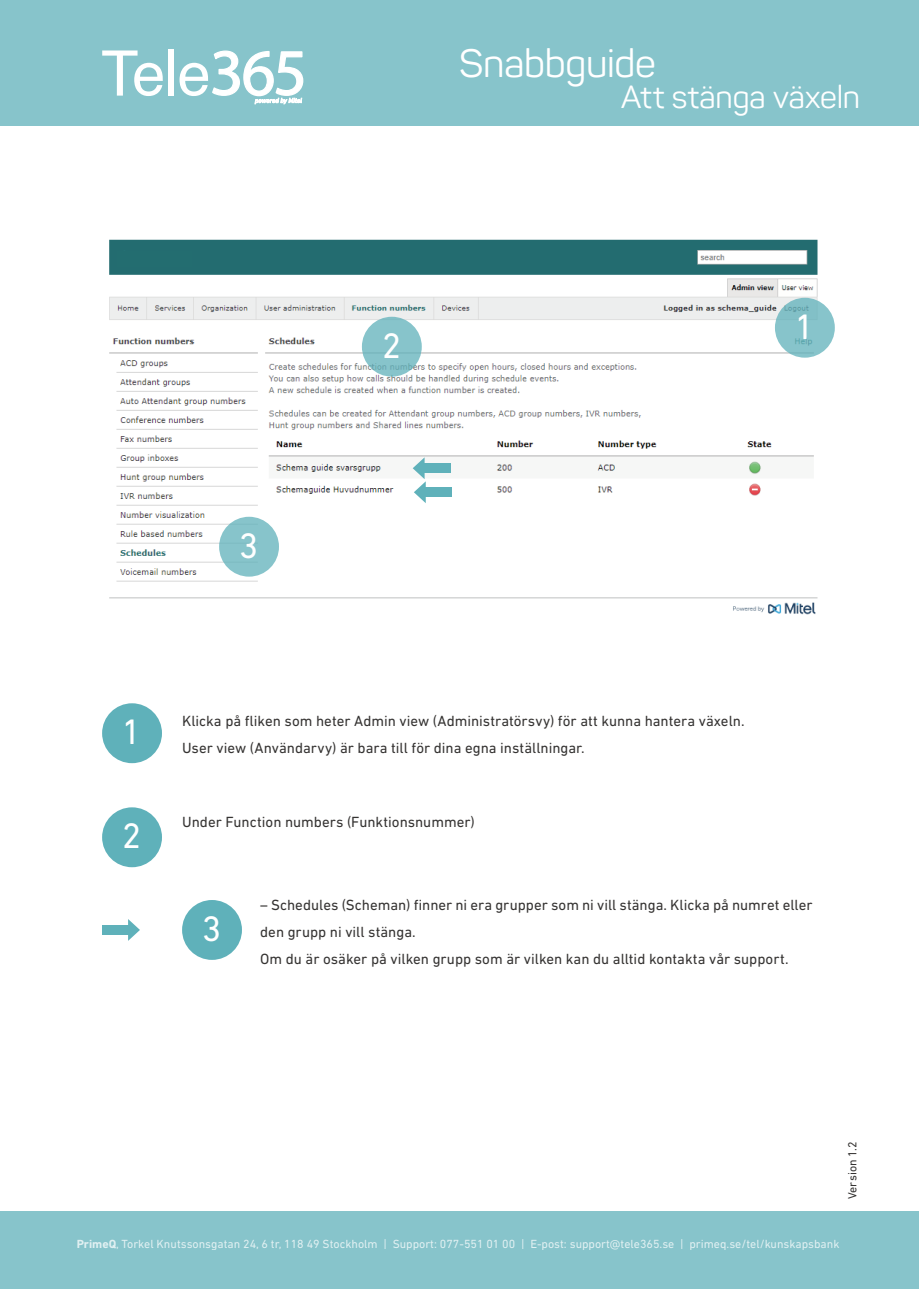
<style>
.page{position:relative;width:919px;height:1289px;background:#fff}
.page>*{position:absolute;margin:0;border:0;box-sizing:border-box;transform-origin:0 0}
.t1{font:39px "Panton";letter-spacing:-.01em;color:#fff}
.t2{font:36px "DIN Next LT Pro";color:#fff}
.t3{font:31.5px "Panton";letter-spacing:-.005em;color:#fff}
.t4{font:15px/27px "DIN Next LT Pro";color:#353332}
.t5{font:12px "DIN Next LT Pro";color:#fff}
.t6{font:12px "DIN Next LT Pro";letter-spacing:.01em;color:#353332}
.s1{font-weight:700}
</style>
<div class="page">
<div style="left:0;top:0;width:918px;height:125px;background:#87c4cb"></div>
<div style="left:168px;top:49px;width:6px;height:47px;background:#fff"></div>
<svg style="left:102px;top:50px;width:61px;height:46px"></svg>
<svg style="left:179px;top:50px;width:125px;height:55px"></svg>
<div style="left:182px;top:900px;width:60px;height:59px;background:#5fb1ba;border-radius:50%"></div>
<img style="left:109px;top:239px;width:725px;height:376px">
<div style="left:102px;top:807px;width:60px;height:60px;background:#5fb1ba;border-radius:50%"></div>
<div style="left:102px;top:703px;width:60px;height:60px;background:#5fb1ba;border-radius:50%"></div>
<svg style="left:774px;top:298px;width:60px;height:59px;background:#85c2c9"></svg>
<svg style="left:362px;top:317px;width:60px;height:59px;background:#86c2c9"></svg>
<div style="left:219px;top:517px;width:60px;height:59px;background:#87c4cb;border-radius:50%"></div>
<div style="left:420px;top:463px;width:30px;height:10px;background:#5fb1ba"></div>
<div style="left:421px;top:487px;width:30px;height:10px;background:#5fb1ba"></div>
<svg style="left:412px;top:457px;width:14px;height:46px"></svg>
<div style="left:102px;top:924px;width:30px;height:10px;background:#5fb1ba"></div>
<svg style="left:128px;top:919px;width:12px;height:21px"></svg>
<div style="left:117px;top:251px;width:75px;height:15px;background:#236d70"></div>
<div style="left:0;top:1211px;width:918px;height:77px;background:#87c4cb"></div>
<h1 class="t1" style="left:459px;top:39px;width:198px">Snabbguide</h1>
<h3 class="t3" style="left:621px;top:78px;width:240px">Att stänga växeln</h3>
<h2 class="t2" style="left:382px;top:324px;width:21px">2</h2>
<h2 class="t2" style="left:794px;top:305px;width:21px">1</h2>
<h2 class="t2" style="left:239px;top:524px;width:21px">3</h2>
<h2 class="t2" style="left:122px;top:711px;width:21px">1</h2>
<h2 class="t2" style="left:122px;top:815px;width:21px">2</h2>
<p class="t4" style="left:182px;top:707px;width:564px">Klicka på fliken som heter Admin view (Administratörsvy) för att kunna hantera växeln.<br>User view (Användarvy) är bara till för dina egna inställningar.</p>
<p class="t4" style="left:182px;top:807px;width:294px">Under Function numbers (Funktionsnummer)</p>
<h2 class="t2" style="left:202px;top:907px;width:21px">3</h2>
<p class="t4" style="left:260px;top:891px;width:554px">– Schedules (Scheman) finner ni era grupper som ni vill stänga. Klicka på numret eller den grupp ni vill stänga.<br>Om du är osäker på vilken grupp som är vilken kan du alltid kontakta vår support.</p>
<p class="t6" style="left:845px;top:1199px;width:60px;rotate:-90deg">Version 1.2</p>
<p class="t5" style="left:77px;top:1236px;width:764px"><span class="s1">PrimeQ</span>, Torkel Knutssonsgatan 24, 6 tr, 118 49 Stockholm | Support: 077-551 01 00 | E-post: support@tele365.se | primeq.se/tel/kunskapsbank</p>
</div>
